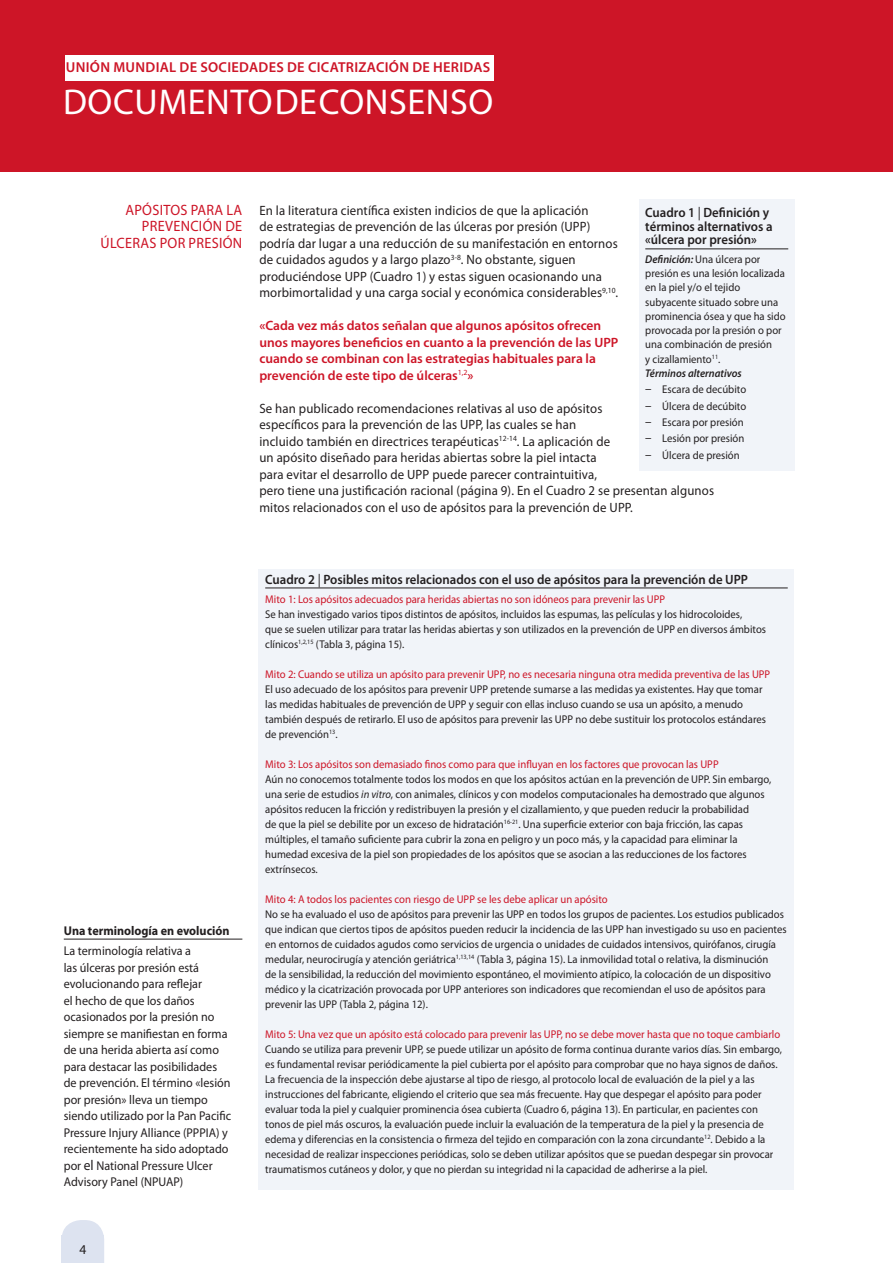
<style>
.page{position:relative;width:893px;height:1263px;background:#fff}
.page>*{position:absolute;margin:0;border:0;box-sizing:border-box;transform-origin:0 0}
.t1{font:36px "Myriad Pro";letter-spacing:.015em;color:#fff}
.t2{font:15px/16.5px "Myriad Pro";letter-spacing:.02em;color:#cd1527;text-align:right;scale:.95 1}
.t3{font:600 14.4px "Myriad Pro";letter-spacing:.02em;color:#cd1527}
.t4{font:13.5px/16.5px "Myriad Pro";letter-spacing:.01em;color:#231f20;scale:.95 1}
.t5{font:600 13.5px/16.5px "Myriad Pro";color:#cd1527}
.t6{font:600 13.5px/13.5px "Myriad Pro";color:#231f20;scale:.95 1}
.t7{font:13.5px "Myriad Pro";letter-spacing:.01em;color:#231f20}
.t8{font:12.75px/16.5px "Myriad Pro";color:#231f20;scale:.95 1}
.t9{font:700 12.75px "Myriad Pro";color:#231f20;scale:.95 1}
.t10{font:11.25px/15px "Myriad Pro";color:#231f20;scale:.95 1}
.t11{font:11.25px "Myriad Pro";color:#cd1527;scale:.95 1}
.s1{font-weight:400}
.s2{font-weight:600;font-style:italic}
.s3{font-size:13.5px}
.s4{font-size:14.25px}
.s5{font-style:italic}
</style>
<div class="page">
<div style="left:0;top:0;width:893px;height:171px;background:#cd1527"></div>
<svg style="left:62px;top:1220px;width:42px;height:16px"></svg>
<div style="left:62px;top:1236px;width:42px;height:27px;background:#dde3f0"></div>
<div style="left:65px;top:55px;width:429px;height:25px;background:#fff"></div>
<div style="left:639px;top:199px;width:156px;height:271px;background:#f1f4f9"></div>
<hr style="left:645px;top:249px;width:143px;height:1px;background:#231f20">
<div style="left:259px;top:569px;width:535px;height:621px;background:#f1f4f9"></div>
<hr style="left:265px;top:588px;width:523px;height:1px;background:#231f20">
<hr style="left:64px;top:939px;width:178px;height:1px;background:#231f20">
<p class="t3" style="left:66px;top:58px;width:426px">UNIÓN MUNDIAL DE SOCIEDADES DE CICATRIZACIÓN DE HERIDAS</p>
<h1 class="t1" style="left:63px;top:80px;width:432px">DOCUMENTO DE CONSENSO</h1>
<h2 class="t2" style="left:101px;top:201px;width:151px">APÓSITOS PARA LA<br>PREVENCIÓN DE<br>ÚLCERAS POR PRESIÓN</h2>
<p class="t4" style="left:259px;top:202px;width:379px">En la literatura científica existen indicios de que la aplicación<br>de estrategias de prevención de las úlceras por presión (UPP) podría dar lugar a una reducción de su manifestación en entornos de cuidados agudos y a largo plazo<sup>3-8</sup>. No obstante, siguen produciéndose UPP (Cuadro 1) y estas siguen ocasionando una morbimortalidad y una carga social y económica considerables<sup>9,10</sup>.</p>
<p class="t5" style="left:259px;top:317px;width:361px">«Cada vez más datos señalan que algunos apósitos ofrecen unos mayores beneficios en cuanto a la prevención de las UPP cuando se combinan con las estrategias habituales para la prevención de este tipo de úlceras<sup>1,2</sup>»</p>
<p class="t4" style="left:259px;top:400px;width:480px">Se han publicado recomendaciones relativas al uso de apósitos<br>específicos para la prevención de las UPP, las cuales se han<br>incluido también en directrices terapéuticas<sup>12-14</sup>. La aplicación de<br>un apósito diseñado para heridas abiertas sobre la piel intacta<br>para evitar el desarrollo de UPP puede parecer contraintuitiva,<br>pero tiene una justificación racional (página 9). En el Cuadro 2 se presentan algunos mitos relacionados con el uso de apósitos para la prevención de UPP.</p>
<p class="t6" style="left:645px;top:206px;width:136px">Cuadro 1 <span class="s1">|</span> Definición y términos alternativos a «úlcera por presión»</p>
<p class="t10" style="left:645px;top:252px;width:149px;line-height:14.2px"><span class="s2">Definición:</span> Una úlcera por presión es una lesión localizada en la piel y/o el tejido subyacente situado sobre una prominencia ósea y que ha sido provocada por la presión o por una combinación de presión<br>y cizallamiento<sup>11</sup>.<br><span class="s2">Términos alternativos</span></p>
<p class="t10" style="left:645px;top:382px;width:108px"><span class="s3">–</span> Escara de decúbito</p>
<p class="t10" style="left:645px;top:398px;width:108px"><span class="s3">–</span> Úlcera de decúbito</p>
<p class="t10" style="left:645px;top:415px;width:105px"><span class="s3">–</span> Escara por presión</p>
<p class="t10" style="left:645px;top:431px;width:106px"><span class="s3">–</span> Lesión por presión</p>
<p class="t10" style="left:645px;top:447px;width:101px"><span class="s3">–</span> Úlcera de presión</p>
<p class="t9" style="left:64px;top:922px;width:176px">Una terminología en evolución</p>
<p class="t8" style="left:64px;top:943px;width:178px">La terminología relativa a<br>las úlceras por presión está evolucionando para reflejar<br>el hecho de que los daños ocasionados por la presión no siempre se manifiestan en forma de una herida abierta así como para destacar las posibilidades de prevención. El término «lesión por presión» lleva un tiempo siendo utilizado por la Pan Pacific<br>Pressure Injury Alliance (PPPIA) y recientemente ha sido adoptado por <span class="s4">el</span> National Pressure Ulcer<br>Advisory Panel (NPUAP)</p>
<p class="t7" style="left:79px;top:1241px;width:8px">4</p>
<p class="t6" style="left:265px;top:572px;width:510px">Cuadro 2 <span class="s1">|</span> Posibles mitos relacionados con el uso de apósitos para la prevención de UPP</p>
<p class="t11" style="left:265px;top:592px;width:423px">Mito 1: Los apósitos adecuados para heridas abiertas no son idóneos para prevenir las UPP</p>
<p class="t10" style="left:265px;top:606px;width:529px">Se han investigado varios tipos distintos de apósitos, incluidos las espumas, las películas y los hidrocoloides,<br>que se suelen utilizar para tratar las heridas abiertas y son utilizados en la prevención de UPP en diversos ámbitos clínicos<sup>1,2,15</sup> (Tabla 3, página 15).</p>
<p class="t11" style="left:265px;top:667px;width:533px">Mito 2: Cuando se utiliza un apósito para prevenir UPP, no es necesaria ninguna otra medida preventiva de las UPP</p>
<p class="t10" style="left:265px;top:681px;width:529px">El uso adecuado de los apósitos para prevenir UPP pretende sumarse a las medidas ya existentes. Hay que tomar las medidas habituales de prevención de UPP y seguir con ellas incluso cuando se usa un apósito, a menudo también después de retirarlo. El uso de apósitos para prevenir las UPP no debe sustituir los protocolos estándares de prevención<sup>13</sup>.</p>
<p class="t11" style="left:265px;top:757px;width:479px">Mito 3: Los apósitos son demasiado finos como para que influyan en los factores que provocan las UPP</p>
<p class="t10" style="left:265px;top:771px;width:534px">Aún no conocemos totalmente todos los modos en que los apósitos actúan en la prevención de UPP. Sin embargo, una serie de estudios <span class="s5">in vitro</span>, con animales, clínicos y con modelos computacionales ha demostrado que algunos apósitos reducen la fricción y redistribuyen la presión y el cizallamiento, y que pueden reducir la probabilidad<br>de que la piel se debilite por un exceso de hidratación<sup>16-21</sup>. Una superficie exterior con baja fricción, las capas múltiples, el tamaño suficiente para cubrir la zona en peligro y un poco más, y la capacidad para eliminar la humedad excesiva de la piel son propiedades de los apósitos que se asocian a las reducciones de los factores extrínsecos.</p>
<p class="t11" style="left:265px;top:892px;width:362px">Mito 4: A todos los pacientes con riesgo de UPP se les debe aplicar un apósito</p>
<p class="t10" style="left:265px;top:906px;width:550px">No se ha evaluado el uso de apósitos para prevenir las UPP en todos los grupos de pacientes. Los estudios publicados que indican que ciertos tipos de apósitos pueden reducir la incidencia de las UPP han investigado su uso en pacientes en entornos de cuidados agudos como servicios de urgencia o unidades de cuidados intensivos, quirófanos, cirugía medular, neurocirugía y atención geriátrica<sup>1,13,14</sup> (Tabla 3, página 15). La inmovilidad total o relativa, la disminución<br>de la sensibilidad, la reducción del movimiento espontáneo, el movimiento atípico, la colocación de un dispositivo médico y la cicatrización provocada por UPP anteriores son indicadores que recomiendan el uso de apósitos para prevenir las UPP (Tabla 2, página 12).</p>
<p class="t11" style="left:265px;top:1027px;width:544px">Mito 5: Una vez que un apósito está colocado para prevenir las UPP, no se debe mover hasta que no toque cambiarlo</p>
<p class="t10" style="left:265px;top:1041px;width:545px">Cuando se utiliza para prevenir UPP, se puede utilizar un apósito de forma continua durante varios días. Sin embargo, es fundamental revisar periódicamente la piel cubierta por el apósito para comprobar que no haya signos de daños.<br>La frecuencia de la inspección debe ajustarse al tipo de riesgo, al protocolo local de evaluación de la piel y a las instrucciones del fabricante, eligiendo el criterio que sea más frecuente. Hay que despegar el apósito para poder evaluar toda la piel y cualquier prominencia ósea cubierta (Cuadro 6, página 13). En particular, en pacientes con tonos de piel más oscuros, la evaluación puede incluir la evaluación de la temperatura de la piel y la presencia de edema y diferencias en la consistencia o firmeza del tejido en comparación con la zona circundante<sup>12</sup>. Debido a la necesidad de realizar inspecciones periódicas, solo se deben utilizar apósitos que se puedan despegar sin provocar traumatismos cutáneos y dolor, y que no pierdan su integridad ni la capacidad de adherirse a la piel.</p>
</div>
